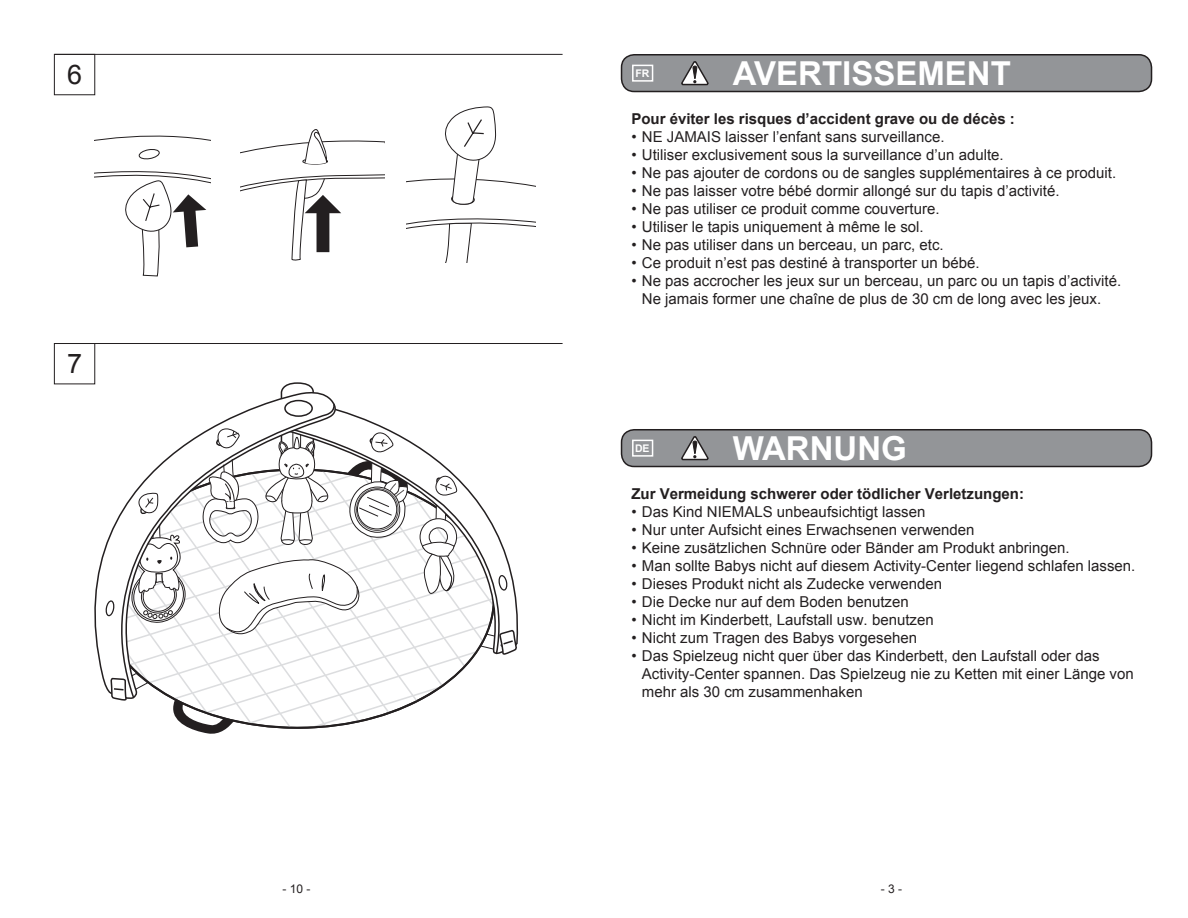
<style>
.page{position:relative;width:1188px;height:918px;background:#fff}
.page>*{position:absolute;margin:0;border:0;box-sizing:border-box;transform-origin:0 0}
.t1{font:700 33px "Arial";color:#fff}
.Battery{font:27px "Arial";color:#231f20}
.Text{font:15px/18px "Arial";color:#231f20}
.Text-2{font:700 15px "Arial";color:#231f20}
.t2{font:12px "Arial";color:#231f20}
.t3{font:700 10.5px "Arial";color:#fff}
</style>
<div class="page">
<div style="left:622px;top:55px;width:530px;height:37px;background:#939598;border-radius:13px"></div>
<div style="left:621px;top:54px;width:531px;height:38px;border:2px solid #231f20;border-radius:13px"></div>
<svg style="left:682px;top:61px;width:27px;height:25px"></svg>
<div style="left:632px;top:65px;width:21px;height:17px;border:2px solid #fff"></div>
<div style="left:622px;top:430px;width:530px;height:37px;background:#939598;border-radius:13px"></div>
<div style="left:621px;top:429px;width:531px;height:38px;border:2px solid #231f20;border-radius:13px"></div>
<svg style="left:682px;top:436px;width:27px;height:25px"></svg>
<div style="left:632px;top:440px;width:21px;height:17px;border:2px solid #fff"></div>
<svg style="left:101px;top:382px;width:417px;height:352px"></svg>
<div style="left:54px;top:343px;width:41px;height:41px;border:1px solid #231f20"></div>
<hr style="left:54px;top:343px;width:509px;height:1px;background:#231f20">
<div style="left:54px;top:54px;width:41px;height:41px;border:1px solid #231f20"></div>
<hr style="left:54px;top:54px;width:509px;height:1px;background:#231f20">
<svg style="left:95px;top:135px;width:115px;height:141px"></svg>
<svg style="left:240px;top:129px;width:144px;height:132px"></svg>
<svg style="left:406px;top:107px;width:129px;height:155px"></svg>
<p class="Battery" style="left:67px;top:57px;width:17px">6</p>
<p class="Battery" style="left:67px;top:346px;width:17px">7</p>
<p class="t3" style="left:635px;top:66px;width:15px">FR</p>
<p class="t1" style="left:733px;top:51px;width:280px">AVERTISSEMENT</p>
<p class="Text-2" style="left:631px;top:109px;width:385px">Pour éviter les risques d’accident grave ou de décès :</p>
<p class="Text" style="left:631px;top:128px;width:315px">• NE JAMAIS laisser l’enfant sans surveillance.</p>
<p class="Text" style="left:631px;top:146px;width:374px">• Utiliser exclusivement sous la surveillance d’un adulte.</p>
<p class="Text" style="left:631px;top:164px;width:486px">• Ne pas ajouter de cordons ou de sangles supplémentaires à ce produit.</p>
<p class="Text" style="left:631px;top:182px;width:430px">• Ne pas laisser votre bébé dormir allongé sur du tapis d’activité.</p>
<p class="Text" style="left:631px;top:200px;width:310px">• Ne pas utiliser ce produit comme couverture.</p>
<p class="Text" style="left:631px;top:218px;width:294px">• Utiliser le tapis uniquement à même le sol.</p>
<p class="Text" style="left:631px;top:236px;width:314px">• Ne pas utiliser dans un berceau, un parc, etc.</p>
<p class="Text" style="left:631px;top:254px;width:350px">• Ce produit n’est pas destiné à transporter un bébé.</p>
<p class="Text" style="left:642px;top:272px;width:481px;text-indent:-10px">• Ne pas accrocher les jeux sur un berceau, un parc ou un tapis d’activité.<br>Ne jamais former une chaîne de plus de 30 cm de long avec les jeux.</p>
<p class="t3" style="left:635px;top:441px;width:16px">DE</p>
<p class="t1" style="left:733px;top:426px;width:176px">WARNUNG</p>
<p class="Text-2" style="left:631px;top:484px;width:394px">Zur Vermeidung schwerer oder tödlicher Verletzungen:</p>
<p class="Text" style="left:631px;top:503px;width:295px">• Das Kind NIEMALS unbeaufsichtigt lassen</p>
<p class="Text" style="left:631px;top:521px;width:345px">• Nur unter Aufsicht eines Erwachsenen verwenden</p>
<p class="Text" style="left:631px;top:539px;width:440px">• Keine zusätzlichen Schnüre oder Bänder am Produkt anbringen.</p>
<p class="Text" style="left:631px;top:557px;width:506px">• Man sollte Babys nicht auf diesem Activity-Center liegend schlafen lassen.</p>
<p class="Text" style="left:631px;top:575px;width:312px">• Dieses Produkt nicht als Zudecke verwenden</p>
<p class="Text" style="left:631px;top:593px;width:279px">• Die Decke nur auf dem Boden benutzen</p>
<p class="Text" style="left:631px;top:611px;width:304px">• Nicht im Kinderbett, Laufstall usw. benutzen</p>
<p class="Text" style="left:631px;top:629px;width:287px">• Nicht zum Tragen des Babys vorgesehen</p>
<p class="Text" style="left:642px;top:647px;width:493px;text-indent:-10px">• Das Spielzeug nicht quer über das Kinderbett, den Laufstall oder das<br>Activity-Center spannen. Das Spielzeug nie zu Ketten mit einer Länge von mehr als 30 cm zusammenhaken</p>
<p class="t2" style="left:283px;top:881px;width:30px">- 10 -</p>
<p class="t2" style="left:881px;top:881px;width:23px">- 3 -</p>
</div>
